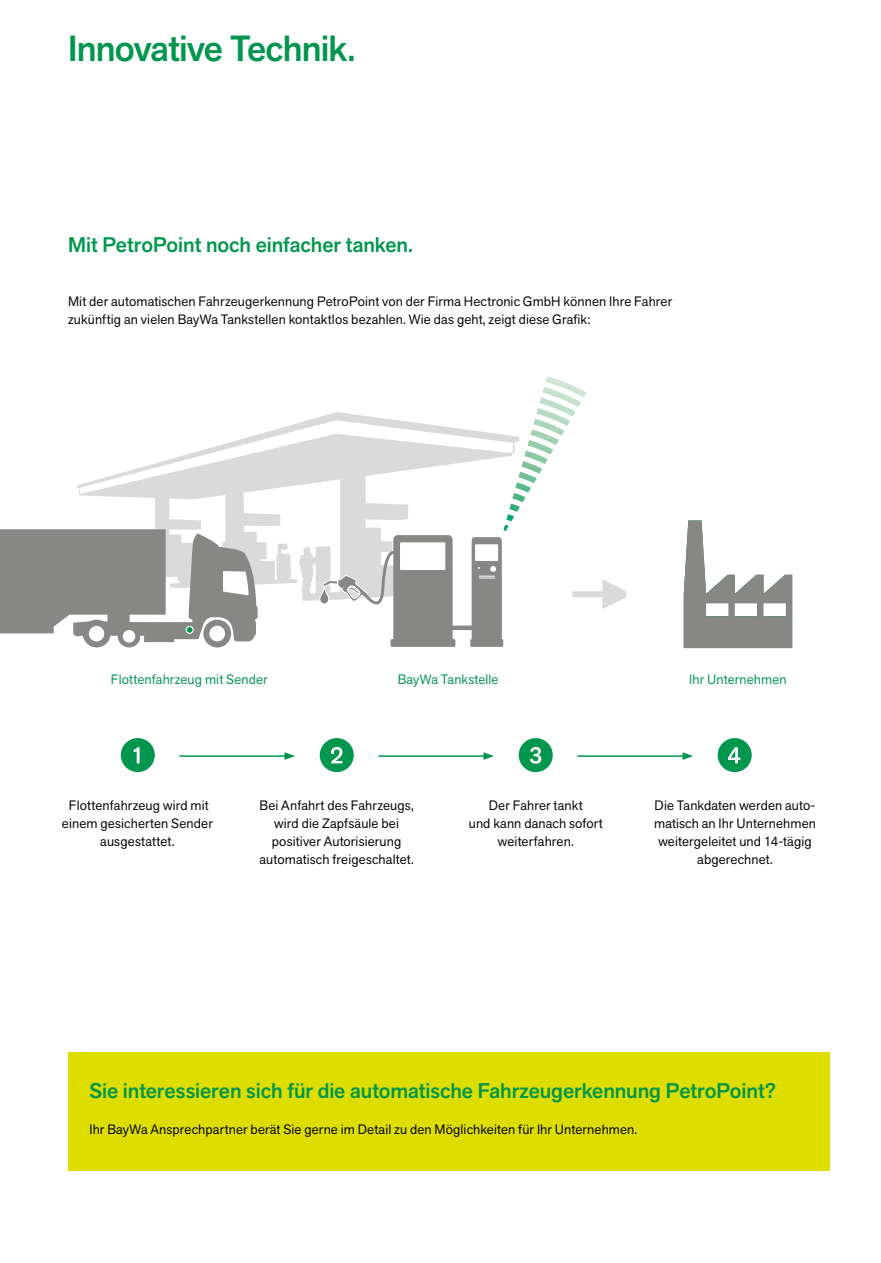
<style>
.page{position:relative;width:881px;height:1263px;background:#fff}
.page>*{position:absolute;margin:0;border:0;box-sizing:border-box;transform-origin:0 0}
.t1{font:500 36px "Akzid Grtsk Next";letter-spacing:-.02em;color:#00964e}
.t2{font:500 21px "Akzid Grtsk Next";color:#00964e}
.t3{font:13.5px/18px "Akzid Grtsk Next";letter-spacing:.01em;color:#000;text-align:center}
.t4{font:13.5px "Akzid Grtsk Next";letter-spacing:.01em;color:#00964e}
</style>
<div class="page">
<div style="left:68px;top:1052px;width:761px;height:118px;background:#dedd00"></div>
<div style="left:717px;top:738px;width:34px;height:34px;background:#00964e;border-radius:50%"></div>
<svg style="left:728px;top:747px;width:12px;height:16px"></svg>
<div style="left:319px;top:738px;width:34px;height:34px;background:#00964e;border-radius:50%"></div>
<svg style="left:331px;top:747px;width:11px;height:16px"></svg>
<div style="left:121px;top:738px;width:34px;height:34px;background:#00964e;border-radius:50%"></div>
<svg style="left:134px;top:747px;width:5px;height:16px"></svg>
<div style="left:518px;top:738px;width:34px;height:34px;background:#00964e;border-radius:50%"></div>
<svg style="left:529px;top:747px;width:12px;height:17px"></svg>
<hr style="left:179px;top:755px;width:108px;height:2px;background:#00964e">
<svg style="left:284px;top:752px;width:11px;height:8px"></svg>
<hr style="left:378px;top:755px;width:107px;height:2px;background:#00964e">
<svg style="left:483px;top:752px;width:11px;height:8px"></svg>
<hr style="left:577px;top:755px;width:107px;height:2px;background:#00964e">
<svg style="left:682px;top:752px;width:10px;height:8px"></svg>
<svg style="left:683px;top:520px;width:108px;height:128px"></svg>
<svg style="left:0;top:376px;width:626px;height:272px"></svg>
<h1 class="t1" style="left:68px;top:25px;width:289px">Innovative Technik.</h1>
<h2 class="t2" style="left:68px;top:231px;width:346px">Mit PetroPoint noch einfacher tanken.</h2>
<p class="t3" style="left:68px;top:292px;width:605px;text-align:left">Mit der automatischen Fahrzeugerkennung PetroPoint von der Firma Hectronic GmbH können Ihre Fahrer zukünftig an vielen BayWa Tankstellen kontaktlos bezahlen. Wie das geht, zeigt diese Grafik:</p>
<p class="t4" style="left:111px;top:670px;width:158px">Flottenfahrzeug mit Sender</p>
<p class="t4" style="left:397px;top:670px;width:102px">BayWa Tankstelle</p>
<p class="t4" style="left:689px;top:670px;width:99px">Ihr Unternehmen</p>
<p class="t3" style="left:62px;top:796px;width:152px">Flottenfahrzeug wird mit einem gesicherten Sender ausgestattet.</p>
<p class="t3" style="left:259px;top:796px;width:156px">Bei Anfahrt des Fahrzeugs, wird die Zapfsäule bei positiver Autorisierung automatisch freigeschaltet.</p>
<p class="t3" style="left:468px;top:796px;width:135px">Der Fahrer tankt<br>und kann danach sofort weiterfahren.</p>
<p class="t3" style="left:653px;top:796px;width:163px">Die Tankdaten werden auto&shy;matisch an Ihr Unternehmen weitergeleitet und 14-tägig abgerechnet.</p>
<h2 class="t2" style="left:89px;top:1077px;width:688px">Sie interessieren sich für die automatische Fahrzeugerkennung PetroPoint?</h2>
<p class="t3" style="left:89px;top:1120px;width:549px">Ihr BayWa Ansprechpartner berät Sie gerne im Detail zu den Möglichkeiten für Ihr Unternehmen.</p>
</div>
